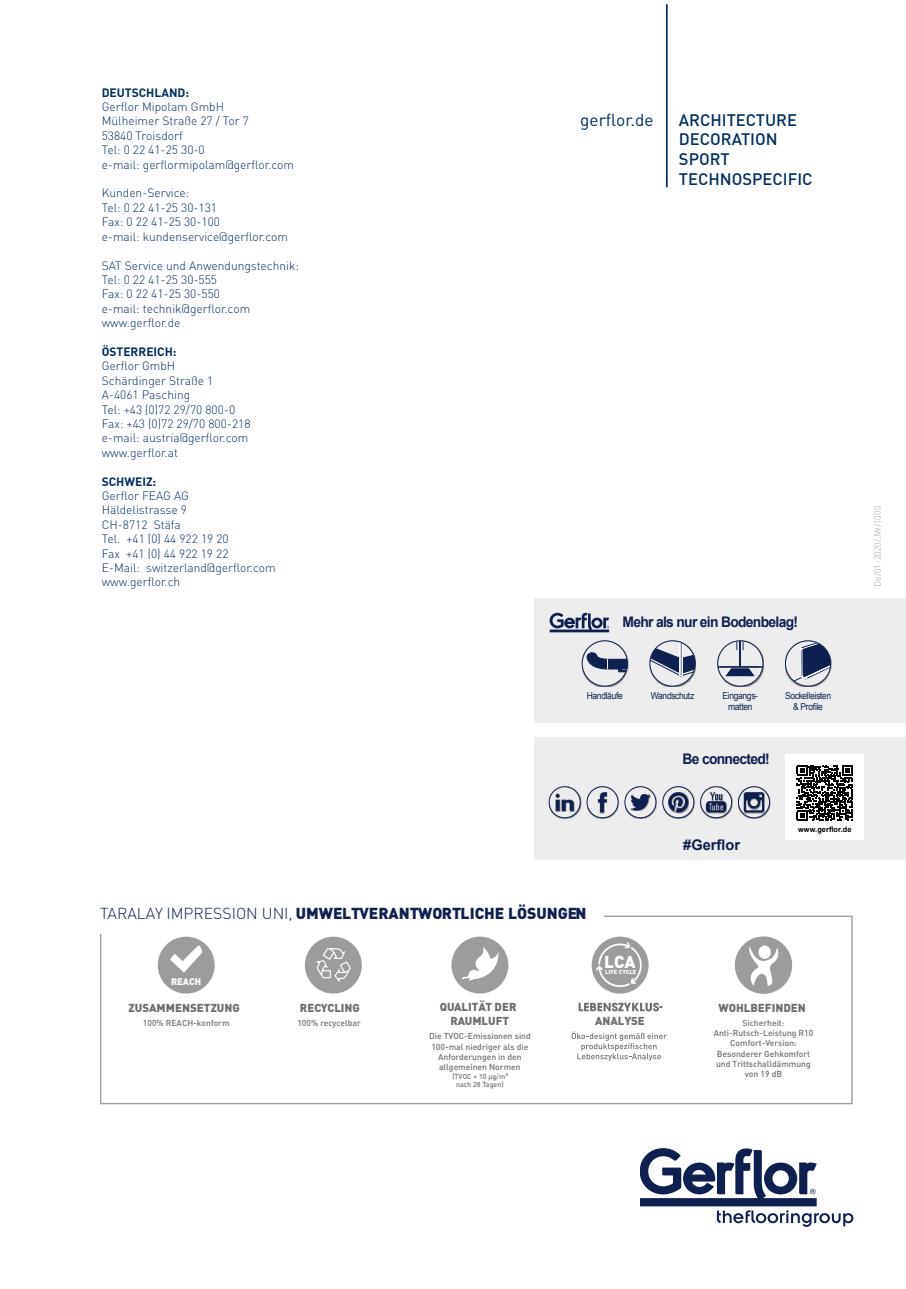
<style>
.page{position:relative;width:906px;height:1289px;background:#fff}
.page>*{position:absolute;margin:0;border:0;box-sizing:border-box;transform-origin:0 0}
.t1{font:17.25px "DIN Pro";color:#002e5f}
.t2{font:900 17.1px "DIN Pro";color:#fff}
.t3{font:500 16.5px/19.8px "DIN Pro";color:#002e5f}
.t4{font:900 15.75px "DIN Pro";color:#0e2050}
.t5{font:700 14.55px "Arial";letter-spacing:-.05em;color:#0e2050;scale:.95 1}
.t6{font:700 14.55px "Arial";letter-spacing:-.05em;color:#0e2050}
.t7{font:300 12px/14.4px "DIN Pro";color:#002e5f}
.t8{font:700 12px "DIN Pro";color:#002e5f}
.t9{font:900 11.4px/13.6px "DIN Pro";color:#706f6f;text-align:center}
.t10{font:9.45px/11.4px "Arial";letter-spacing:-.04em;color:#0e2050;text-align:center;scale:.9 1}
.t11{font:900 9.45px "DIN Pro";color:#fff}
.t12{font:300 9px "DIN Pro";color:#a8a1b0}
.t13{font:500 8.55px/10.4px "DIN Pro";color:#706f6f;text-align:center}
.t14{font:700 7.5px "Arial";letter-spacing:.01em;color:#000}
.t15{font:500 7.2px/8.6px "DIN Pro";color:#706f6f;text-align:center}
.t16{font:900 5.85px "DIN Pro";color:#fff}
.s1{font-weight:300}
</style>
<div class="page">
<svg style="left:640px;top:1148px;width:213px;height:78px"></svg>
<hr style="left:666px;top:4px;width:1px;height:183px;background:#002e5f">
<div style="left:534px;top:598px;width:372px;height:124px;background:#ededed"></div>
<div style="left:534px;top:736px;width:372px;height:123px;background:#ededed"></div>
<div style="left:785px;top:753px;width:78px;height:86px;background:#fff"></div>
<div style="left:738px;top:786px;width:33px;height:33px;background:#000;opacity:.5"></div>
<svg style="left:738px;top:786px;width:31px;height:31px"></svg>
<div style="left:738px;top:786px;width:32px;height:32px;border:1px solid #0e2050;border-radius:50%"></div>
<div style="left:743px;top:792px;width:21px;height:21px;background:#000;opacity:.5"></div>
<svg style="left:744px;top:792px;width:20px;height:20px"></svg>
<div style="left:700px;top:786px;width:33px;height:33px;background:#000;opacity:.5"></div>
<svg style="left:700px;top:786px;width:31px;height:31px"></svg>
<div style="left:700px;top:786px;width:32px;height:32px;border:1px solid #0e2050;border-radius:50%"></div>
<div style="left:705px;top:792px;width:21px;height:21px;background:#000;opacity:.5"></div>
<svg style="left:706px;top:792px;width:20px;height:20px"></svg>
<div style="left:662px;top:786px;width:33px;height:33px;background:#000;opacity:.5"></div>
<svg style="left:663px;top:786px;width:31px;height:31px"></svg>
<div style="left:662px;top:786px;width:32px;height:32px;border:1px solid #0e2050;border-radius:50%"></div>
<div style="left:667px;top:792px;width:22px;height:21px;background:#000;opacity:.5"></div>
<svg style="left:668px;top:792px;width:20px;height:20px"></svg>
<div style="left:625px;top:786px;width:32px;height:33px;background:#000;opacity:.5"></div>
<svg style="left:625px;top:786px;width:31px;height:31px"></svg>
<div style="left:624px;top:786px;width:32px;height:32px;border:1px solid #0e2050;border-radius:50%"></div>
<div style="left:630px;top:794px;width:21px;height:16px;background:#000;opacity:.5"></div>
<svg style="left:630px;top:794px;width:20px;height:16px"></svg>
<div style="left:587px;top:786px;width:32px;height:33px;background:#000;opacity:.5"></div>
<div style="left:587px;top:786px;width:31px;height:31px;background:#ededed;border-radius:50%"></div>
<div style="left:586px;top:786px;width:32px;height:32px;border:1px solid #0e2050;border-radius:50%"></div>
<div style="left:597px;top:792px;width:10px;height:21px;background:#000;opacity:.5"></div>
<svg style="left:598px;top:792px;width:9px;height:20px"></svg>
<div style="left:549px;top:786px;width:33px;height:33px;background:#000;opacity:.5"></div>
<svg style="left:549px;top:786px;width:31px;height:31px"></svg>
<div style="left:549px;top:786px;width:31px;height:32px;border:1px solid #0e2050;border-radius:50%"></div>
<div style="left:555px;top:793px;width:20px;height:18px;background:#000;opacity:.5"></div>
<svg style="left:555px;top:793px;width:19px;height:17px"></svg>
<svg style="left:549px;top:612px;width:61px;height:20px"></svg>
<div style="left:582px;top:640px;width:46px;height:46px;background:#000;opacity:.5"></div>
<div style="left:582px;top:641px;width:45px;height:45px;background:#ededed;border-radius:50%"></div>
<svg style="left:586px;top:652px;width:41px;height:20px"></svg>
<div style="left:582px;top:640px;width:46px;height:46px;border:1px solid #0e2050;border-radius:50%"></div>
<div style="left:650px;top:640px;width:46px;height:46px;background:#000;opacity:.5"></div>
<div style="left:650px;top:641px;width:45px;height:45px;background:#ededed;border-radius:50%"></div>
<svg style="left:650px;top:641px;width:45px;height:35px"></svg>
<div style="left:649px;top:640px;width:46px;height:46px;border:1px solid #0e2050;border-radius:50%"></div>
<div style="left:717px;top:640px;width:47px;height:46px;background:#000;opacity:.5"></div>
<svg style="left:717px;top:641px;width:46px;height:45px"></svg>
<svg style="left:717px;top:641px;width:46px;height:35px"></svg>
<hr style="left:718px;top:666px;width:45px;height:1px;background:#0e2050">
<div style="left:717px;top:640px;width:46px;height:46px;border:1px solid #0e2050;border-radius:50%"></div>
<div style="left:785px;top:640px;width:46px;height:46px;background:#000;opacity:.5"></div>
<svg style="left:785px;top:641px;width:45px;height:45px"></svg>
<svg style="left:789px;top:642px;width:41px;height:42px"></svg>
<div style="left:785px;top:640px;width:46px;height:46px;border:1px solid #0e2050;border-radius:50%"></div>
<svg style="left:578px;top:1002px;width:84px;height:9px"></svg>
<div style="left:157px;top:935px;width:59px;height:59px;background:#9d9c9c;border-radius:50%"></div>
<div style="left:156px;top:934px;width:60px;height:61px;border:2px solid #fff;border-radius:50%"></div>
<svg style="left:170px;top:945px;width:32px;height:27px"></svg>
<div style="left:304px;top:935px;width:59px;height:59px;background:#9d9c9c;border-radius:50%"></div>
<div style="left:303px;top:934px;width:61px;height:61px;border:2px solid #fff;border-radius:50%"></div>
<svg style="left:316px;top:948px;width:35px;height:34px"></svg>
<svg style="left:591px;top:935px;width:58px;height:59px"></svg>
<div style="left:590px;top:934px;width:60px;height:61px;border:2px solid #fff;border-radius:50%"></div>
<svg style="left:596px;top:941px;width:48px;height:46px"></svg>
<div style="left:450px;top:935px;width:59px;height:59px;background:#9d9c9c;border-radius:50%"></div>
<div style="left:449px;top:934px;width:61px;height:61px;border:2px solid #fff;border-radius:50%"></div>
<svg style="left:462px;top:947px;width:37px;height:33px"></svg>
<div style="left:734px;top:935px;width:58px;height:59px;background:#9d9c9c;border-radius:50%"></div>
<div style="left:734px;top:935px;width:59px;height:59px;border:1px solid #fff;border-radius:50%"></div>
<svg style="left:749px;top:946px;width:30px;height:40px"></svg>
<div style="left:758px;top:945px;width:13px;height:13px;background:#fff;border-radius:50%"></div>
<svg style="left:796px;top:765px;width:57px;height:56px"></svg>
<svg style="left:571px;top:1031px;width:96px;height:29px"></svg>
<p class="t8" style="left:102px;top:84px;width:89px">DEUTSCHLAND:</p>
<p class="t7" style="left:102px;top:99px;width:194px">Gerflor Mipolam GmbH<br>Mülheimer Straße 27 / Tor 7<br>53840 Troisdorf<br>Tel: 0 22 41-25 30-0<br>e-mail: gerflormipolam@gerflor.com</p>
<p class="t7" style="left:102px;top:185px;width:188px">Kunden-Service:<br>Tel: 0 22 41-25 30-131<br>Fax: 0 22 41-25 30-100<br>e-mail: kundenservice@gerflor.com</p>
<p class="t7" style="left:102px;top:257px;width:199px">SAT Service und Anwendungstechnik:<br>Tel: 0 22 41-25 30-555<br>Fax: 0 22 41-25 30-550<br>e-mail: technik@gerflor.com www.gerflor.de</p>
<p class="t8" style="left:102px;top:343px;width:76px">ÖSTERREICH:</p>
<p class="t7" style="left:102px;top:358px;width:150px">Gerflor GmbH<br>Schärdinger Straße 1<br>A-4061 Pasching<br>Tel: +43 (0)72 29/70 800-0<br>Fax: +43 (0)72 29/70 800-218 e-mail: austria@gerflor.com www.gerflor.at</p>
<p class="t8" style="left:102px;top:473px;width:56px">SCHWEIZ:</p>
<p class="t7" style="left:102px;top:488px;width:175px">Gerflor FEAG AG<br>Häldelistrasse 9<br>CH-8712 Stäfa<br>Tel. +41 (0) 44 922 19 20<br>Fax +41 (0) 44 922 19 22<br>E-Mail: switzerland@gerflor.com www.gerflor.ch</p>
<h1 class="t1" style="left:580px;top:108px;width:75px">gerflor.de</h1>
<h3 class="t3" style="left:679px;top:109px;width:135px">ARCHITECTURE<br>DECORATION<br>SPORT<br>TECHNOSPECIFIC</h3>
<p class="t5" style="left:622px;top:612px;width:186px">Mehr als nur ein Bodenbelag!</p>
<p class="t10" style="left:587px;top:689px;width:42px">Handläufe</p>
<p class="t10" style="left:722px;top:689px;width:41px">Eingangs&shy;matten</p>
<p class="t10" style="left:651px;top:689px;width:50px">Wandschutz</p>
<p class="t10" style="left:785px;top:689px;width:53px">Sockelleisten &amp; Profile</p>
<p class="t5" style="left:682px;top:749px;width:93px">Be connected!</p>
<p class="t12" style="left:871px;top:587px;width:83px;rotate:-90deg">De/01-2020/JW/1000</p>
<h3 class="t4" style="left:100px;top:902px;width:488px"><span class="s1">TARALAY IMPRESSION UNI,</span> UMWELTVERANTWORTLICHE LÖSUNGEN</h3>
<p class="t11" style="left:171px;top:975px;width:32px">REACH</p>
<p class="t9" style="left:129px;top:1000px;width:113px">ZUSAMMENSETZUNG</p>
<p class="t13" style="left:143px;top:1017px;width:88px">100% REACH-konform</p>
<p class="t9" style="left:300px;top:1000px;width:62px">RECYCLING</p>
<p class="t13" style="left:297px;top:1017px;width:65px">100% recycelbar</p>
<p class="t9" style="left:440px;top:999px;width:78px">QUALITÄT DER<br>RAUMLUFT</p>
<p class="t13" style="left:429px;top:1030px;width:103px">Die TVOC-Emissionen sind<br>100-mal niedriger als die<br>Anforderungen in den allgemeinen Normen</p>
<p class="t15" style="left:452px;top:1071px;width:58px">(TVOC &lt; 10 µg/m<sup>3 </sup>nach 28 Tagen)</p>
<h2 class="t2" style="left:604px;top:950px;width:33px">LCA</h2>
<p class="t16" style="left:605px;top:968px;width:33px">LIFE CYCLE</p>
<p class="t9" style="left:595px;top:1013px;width:51px">ANALYSE</p>
<p class="t6" style="left:683px;top:835px;width:58px">#Gerflor</p>
<p class="t14" style="left:798px;top:824px;width:55px">www.gerflor.de</p>
<p class="t9" style="left:718px;top:1000px;width:89px">WOHLBEFINDEN</p>
<p class="t13" style="left:713px;top:1017px;width:101px">Sicherheit:<br>Anti-Rutsch-Leistung R10<br>Comfort-Version:<br>Besonderer Gehkomfort und Trittschalldämmung von 19 dB</p>
</div>
